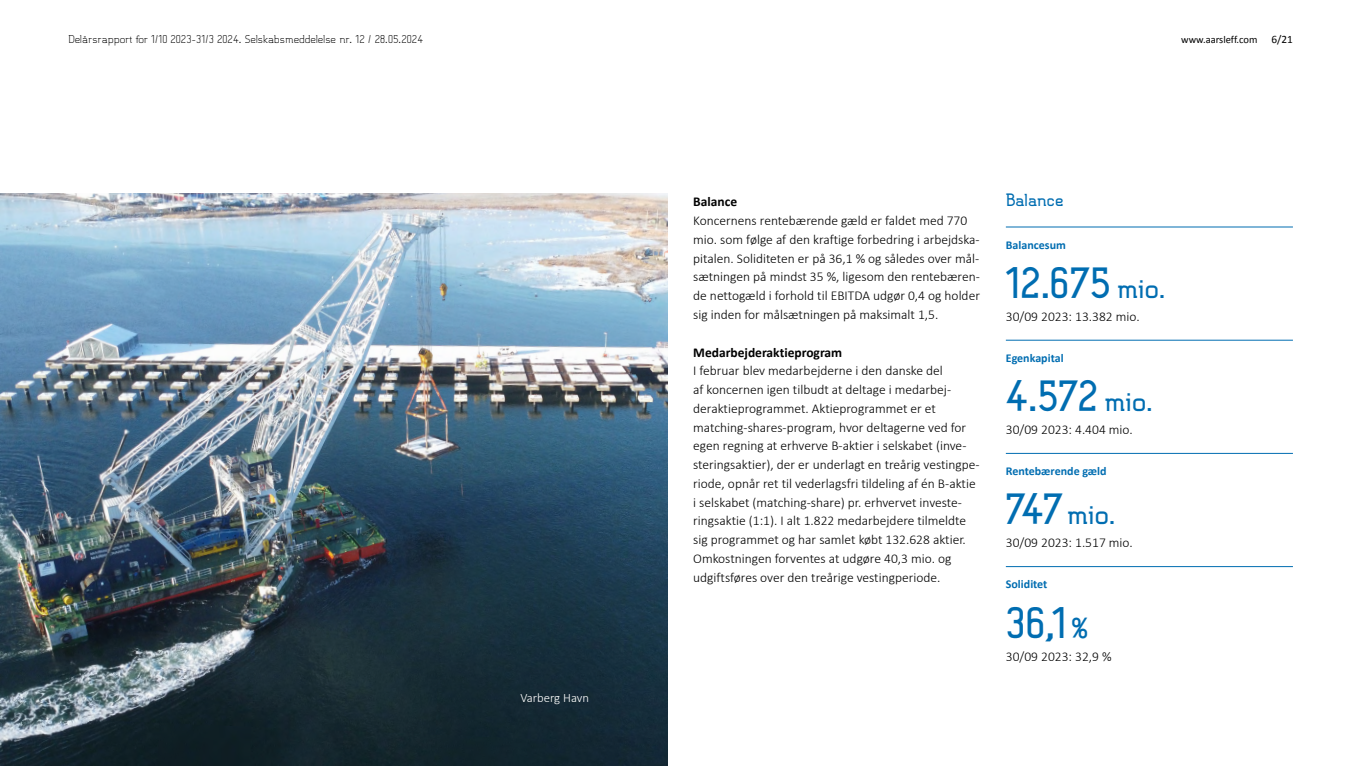
<style>
.page{position:relative;width:1361px;height:766px;background:#fff}
.page>*{position:absolute;margin:0;border:0;box-sizing:border-box;transform-origin:0 0}
.t1{font:700 42px "B Ruston.";letter-spacing:-.005em;color:#006db1}
.t2{font:700 27px "B Ruston.";color:#006db1}
.t3{font:700 16.5px "B Ruston.";color:#006db1}
.t4{font:300 13.5px/18.8px "Calibri";color:#000}
.t5{font:700 13.5px "Calibri";color:#000}
.t6{font:300 12.75px "Calibri";color:#fff}
.t7{font:700 12px "Calibri";color:#006db1}
.t8{font:300 10.5px "B Ruston.";color:#000}
.t9{font:10.5px "Calibri";color:#000}
.s1{font-size:11.25px}
.s2{font-size:27px}
.s3{font-size:42px}
</style>
<div class="page">
<img style="left:0;top:193px;width:668px;height:572px">
<hr style="left:1006px;top:226px;width:287px;height:1px;background:#006db1">
<hr style="left:1006px;top:340px;width:287px;height:1px;background:#006db1">
<hr style="left:1006px;top:453px;width:287px;height:1px;background:#006db1">
<hr style="left:1006px;top:566px;width:287px;height:1px;background:#006db1">
<p class="t8" style="left:68px;top:32px;width:356px">Delårsrapport for 1/10 2023-31/3 2024. Selskabsmeddelelse nr. 12 / 28.05.2024</p>
<p class="t9" style="left:1181px;top:33px;width:113px">www.aarsleff.com <span class="s1">6/21</span></p>
<p class="t6" style="left:520px;top:689px;width:70px">Varberg Havn</p>
<p class="t5" style="left:693px;top:193px;width:45px">Balance</p>
<p class="t4" style="left:693px;top:211px;width:288px">Koncernens rentebærende gæld er faldet med 770 mio. som følge af den kraftige forbedring i arbejdska&shy;pitalen. Soliditeten er på 36,1 % og således over mål&shy;sætningen på mindst 35 %, ligesom den rentebæren&shy;de nettogæld i forhold til EBITDA udgør 0,4 og holder sig inden for målsætningen på maksimalt 1,5.</p>
<p class="t5" style="left:693px;top:343px;width:150px">Medarbejderaktieprogram</p>
<p class="t4" style="left:693px;top:361px;width:288px">I februar blev medarbejderne i den danske del<br>af koncernen igen tilbudt at deltage i medarbej&shy;deraktieprogrammet. Aktieprogrammet er et matching-shares-program, hvor deltagerne ved for egen regning at erhverve B-aktier i selskabet (inve&shy;steringsaktier), der er underlagt en treårig vestingpe&shy;riode, opnår ret til vederlagsfri tildeling af én B-aktie i selskabet (matching-share) pr. erhvervet investe&shy;ringsaktie (1:1). I alt 1.822 medarbejdere tilmeldte sig programmet og har samlet købt 132.628 aktier.<br>Omkostningen forventes at udgøre 40,3 mio. og udgiftsføres over den treårige vestingperiode.</p>
<p class="t3" style="left:1006px;top:189px;width:60px">Balance</p>
<p class="t7" style="left:1006px;top:237px;width:62px">Balancesum</p>
<h1 class="t1" style="left:1006px;top:256px;width:161px">12.675 <span class="s2">mio.</span></h1>
<p class="t4" style="left:1006px;top:306px;width:135px">30/09 2023: 13.382 mio.</p>
<p class="t7" style="left:1006px;top:350px;width:59px">Egenkapital</p>
<h1 class="t1" style="left:1006px;top:369px;width:148px">4.572 <span class="s2">mio.</span></h1>
<p class="t4" style="left:1006px;top:419px;width:129px">30/09 2023: 4.404 mio.</p>
<p class="t7" style="left:1006px;top:463px;width:102px">Rentebærende gæld</p>
<h2 class="t2" style="left:1006px;top:497px;width:111px"><span class="s3">747</span> mio.</h2>
<p class="t4" style="left:1006px;top:532px;width:129px">30/09 2023: 1.517 mio.</p>
<p class="t7" style="left:1006px;top:576px;width:43px">Soliditet</p>
<h1 class="t1" style="left:1006px;top:595px;width:83px">36,1 <span class="s2">%</span></h1>
<p class="t4" style="left:1006px;top:646px;width:107px">30/09 2023: 32,9 %</p>
</div>
